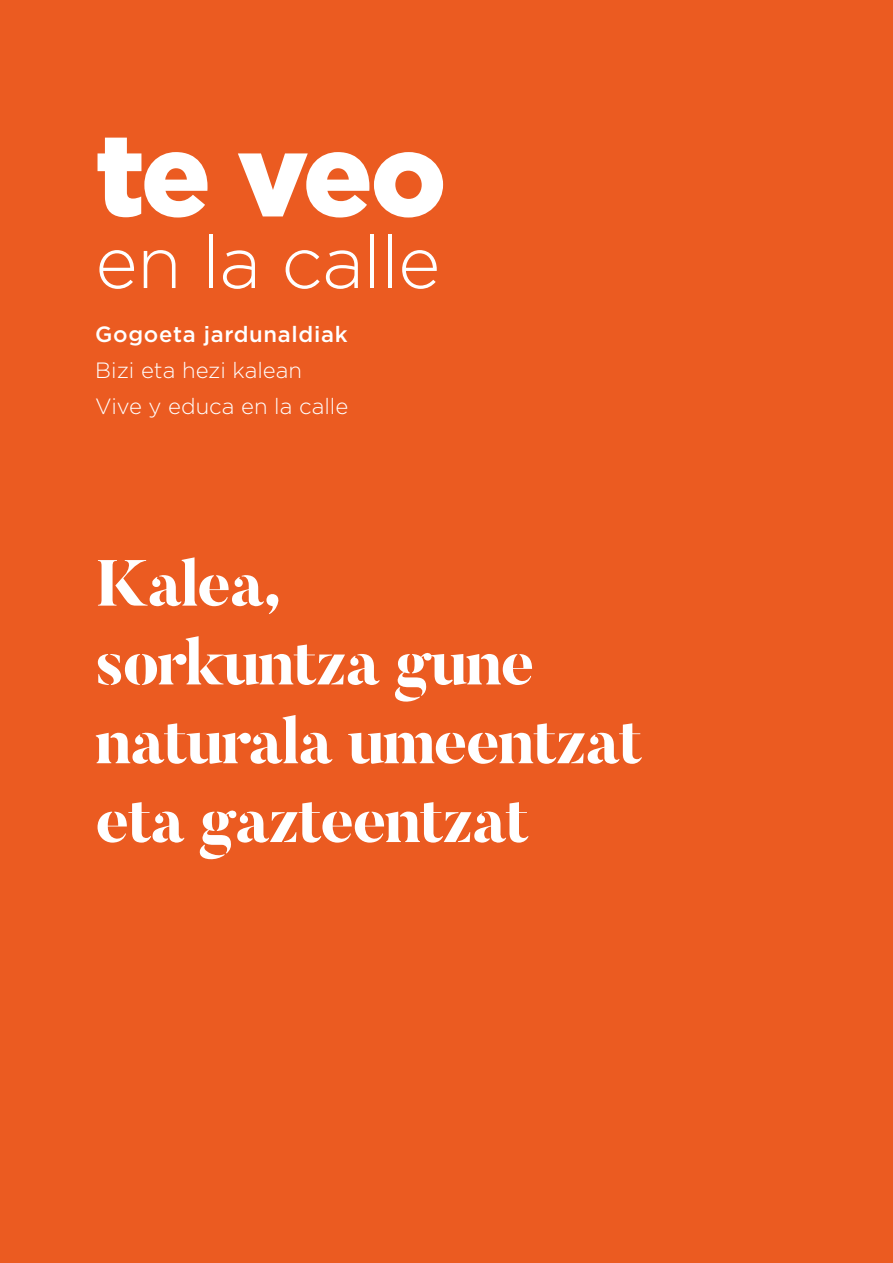
<style>
.page{position:relative;width:893px;height:1263px;background:#eb5b21}
.page>*{position:absolute;margin:0;border:0;box-sizing:border-box;transform-origin:0 0}
.t1{font:900 115.65px "Gotham HTF";color:#fff}
.t2{font:300 72.75px "Gotham HTF";letter-spacing:-.01em;color:#fff}
.t3{font:800 64.65px/78.8px "Butler Stencil";letter-spacing:-.03em;color:#fff}
.t4{font:300 22.05px/36px "Gotham HTF";color:#fff}
.t5{font:500 22.05px "Gotham HTF";letter-spacing:.03em;color:#fff}
</style>
<div class="page">
<h1 class="t1" style="left:95px;top:108px;width:353px">te veo</h1>
<p class="t2" style="left:95px;top:223px;width:347px">en la calle</p>
<p class="t5" style="left:95px;top:322px;width:254px">Gogoeta jardunaldiak</p>
<p class="t4" style="left:95px;top:352px;width:255px">Bizi eta hezi kalean<br>Vive y educa en la calle</p>
<p class="t3" style="left:95px;top:545px;width:549px">Kalea,<br>sorkuntza gune naturala umeentzat eta gazteentzat</p>
</div>
